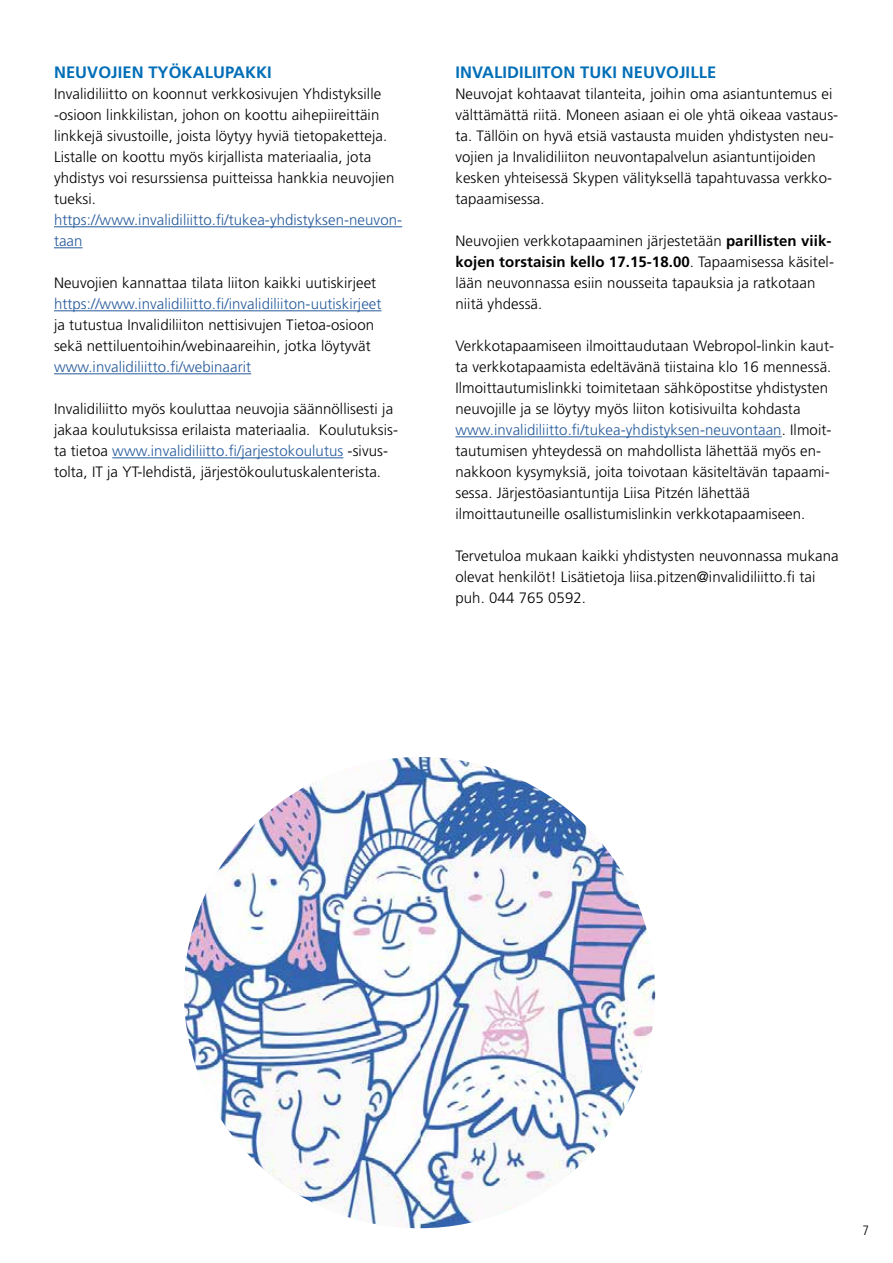
<style>
.page{position:relative;width:893px;height:1263px;background:#fff}
.page>*{position:absolute;margin:0;border:0;box-sizing:border-box;transform-origin:0 0}
.t1{font:700 16.5px "Frutiger LT Std";letter-spacing:.005em;color:#006eb7}
.t2{font:300 15px/21px "Frutiger LT Std";letter-spacing:.005em;color:#000}
.t3{font:300 15px/21px "Frutiger LT Std";letter-spacing:.005em;color:#275b9b}
.t4{font:300 condensed 13.5px "Frutiger LT Std";color:#000}
.s1{color:#275b9b}
.s2{font-weight:700}
</style>
<div class="page">
<hr style="left:54px;top:226px;width:348px;height:1px;background:#275b9b">
<svg style="left:54px;top:247px;width:29px;height:1px"></svg>
<hr style="left:54px;top:310px;width:327px;height:1px;background:#275b9b">
<hr style="left:54px;top:373px;width:197px;height:1px;background:#275b9b">
<hr style="left:112px;top:457px;width:231px;height:1px;background:#275b9b">
<hr style="left:455px;top:436px;width:327px;height:1px;background:#275b9b">
<img style="left:184px;top:757px;width:471px;height:471px;border-radius:236px">
<p class="t1" style="left:54px;top:63px;width:219px">NEUVOJIEN TYÖKALUPAKKI</p>
<p class="t2" style="left:54px;top:84px;width:342px">Invalidiliitto on koonnut verkkosivujen Yhdistyksille -osioon linkkilistan, johon on koottu aihepiireittäin linkkejä sivustoille, joista löytyy hyviä tietopaketteja.<br>Listalle on koottu myös kirjallista materiaalia, jota yhdistys voi resurssiensa puitteissa hankkia neuvojien tueksi.</p>
<p class="t3" style="left:54px;top:210px;width:350px">https://www.invalidiliitto.fi/tukea-yhdistyksen-neuvon&shy;taan</p>
<p class="t2" style="left:54px;top:273px;width:324px">Neuvojien kannattaa tilata liiton kaikki uutiskirjeet</p>
<p class="t3" style="left:54px;top:294px;width:329px">https://www.invalidiliitto.fi/invalidiliiton-uutiskirjeet</p>
<p class="t2" style="left:54px;top:315px;width:322px">ja tutustua Invalidiliiton nettisivujen Tietoa-osioon sekä nettiluentoihin/webinaareihin, jotka löytyvät</p>
<p class="t3" style="left:54px;top:357px;width:199px">www.invalidiliitto.fi/webinaarit</p>
<p class="t2" style="left:54px;top:399px;width:346px">Invalidiliitto myös kouluttaa neuvojia säännöllisesti ja jakaa koulutuksissa erilaista materiaalia. Koulutuksis&shy;ta tietoa <span class="s1">www.invalidiliitto.fi/jarjestokoulutus</span> -sivus&shy;tolta, IT ja YT-lehdistä, järjestökoulutuskalenterista.</p>
<p class="t1" style="left:455px;top:63px;width:262px">INVALIDILIITON TUKI NEUVOJILLE</p>
<p class="t2" style="left:455px;top:84px;width:384px">Neuvojat kohtaavat tilanteita, joihin oma asiantuntemus ei välttämättä riitä. Moneen asiaan ei ole yhtä oikeaa vastaus&shy;ta. Tällöin on hyvä etsiä vastausta muiden yhdistysten neu&shy;vojien ja Invalidiliiton neuvontapalvelun asiantuntijoiden kesken yhteisessä Skypen välityksellä tapahtuvassa verkko&shy;tapaamisessa.</p>
<p class="t2" style="left:455px;top:231px;width:380px">Neuvojien verkkotapaaminen järjestetään <span class="s2">parillisten viik&shy;kojen torstaisin kello 17.15-18.00</span>. Tapaamisessa käsitel&shy;lään neuvonnassa esiin nousseita tapauksia ja ratkotaan niitä yhdessä.</p>
<p class="t2" style="left:455px;top:336px;width:380px">Verkkotapaamiseen ilmoittaudutaan Webropol-linkin kaut&shy;ta verkkotapaamista edeltävänä tiistaina klo 16 mennessä.<br>Ilmoittautumislinkki toimitetaan sähköpostitse yhdistysten neuvojille ja se löytyy myös liiton kotisivuilta kohdasta <span class="s1">www.invalidiliitto.fi/tukea-yhdistyksen-neuvontaan</span>. Ilmoit&shy;tautumisen yhteydessä on mahdollista lähettää myös en&shy;nakkoon kysymyksiä, joita toivotaan käsiteltävän tapaami&shy;sessa. Järjestöasiantuntija Liisa Pitzén lähettää ilmoittautuneille osallistumislinkin verkkotapaamiseen.</p>
<p class="t2" style="left:455px;top:546px;width:385px">Tervetuloa mukaan kaikki yhdistysten neuvonnassa mukana olevat henkilöt! Lisätietoja liisa.pitzen@invalidiliitto.fi tai puh. 044 765 0592.</p>
<p class="t4" style="left:862px;top:1223px;width:8px">7</p>
</div>
